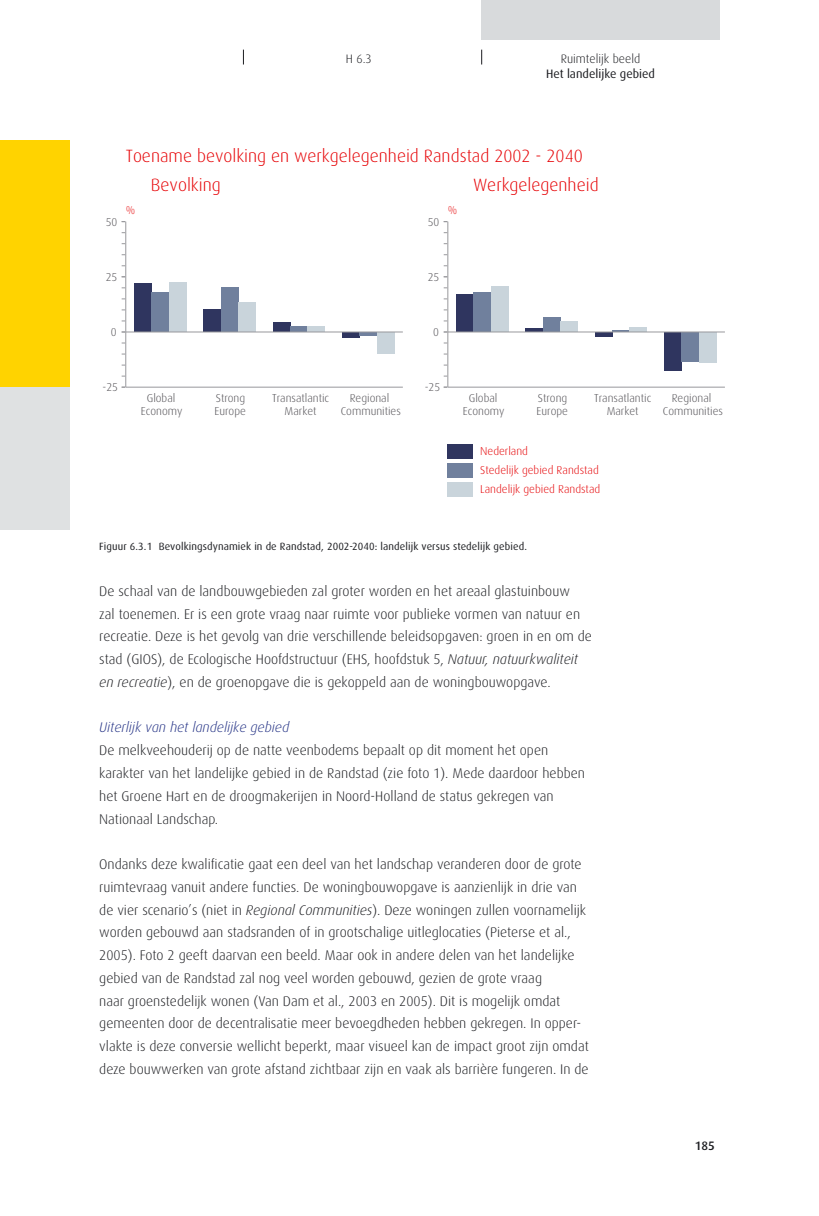
<style>
.page{position:relative;width:819px;height:1216px;background:#fff}
.page>*{position:absolute;margin:0;border:0;box-sizing:border-box;transform-origin:0 0}
.t1{font:300 17.68px "Dax";color:#e60004}
.t2{font:300 14px/22.8px "Dax";color:#1b1c20}
.t3{font:italic 300 14px "Dax";color:#243285}
.t4{font:300 12.25px "Dax";color:#1b1c20}
.t5{font:12.25px "Dax";color:#1b1c20}
.t6{font:500 12.25px "Dax";color:#1b1c20}
.t7{font:300 11.38px/13px "Dax";color:#504e53;text-align:center}
.t8{font:300 11.38px/18.7px "Dax";color:#e60004}
.t9{font:10.5px "Dax";letter-spacing:.01em;color:#1b1c20}
.s1{font-style:italic}
</style>
<div class="page">
<div style="left:481px;top:0;width:238px;height:40px;background:#d8dadc"></div>
<svg style="left:243px;top:50px;width:1px;height:14px"></svg>
<svg style="left:481px;top:50px;width:1px;height:14px"></svg>
<div style="left:448px;top:444px;width:25px;height:15px;background:#2f355f"></div>
<div style="left:448px;top:463px;width:25px;height:15px;background:#70809d"></div>
<div style="left:448px;top:482px;width:25px;height:14px;background:#c9d4db"></div>
<div style="left:134px;top:284px;width:18px;height:48px;background:#2f355f"></div>
<div style="left:204px;top:309px;width:17px;height:23px;background:#2f355f"></div>
<div style="left:273px;top:322px;width:17px;height:10px;background:#2f355f"></div>
<div style="left:342px;top:332px;width:17px;height:6px;background:#2f355f"></div>
<div style="left:152px;top:293px;width:17px;height:39px;background:#70809d"></div>
<div style="left:221px;top:287px;width:17px;height:45px;background:#70809d"></div>
<div style="left:290px;top:326px;width:17px;height:6px;background:#70809d"></div>
<hr style="left:359px;top:332px;width:18px;height:3px;background:#70809d">
<div style="left:169px;top:283px;width:17px;height:49px;background:#c9d4db"></div>
<div style="left:238px;top:303px;width:18px;height:29px;background:#c9d4db"></div>
<div style="left:307px;top:327px;width:18px;height:5px;background:#c9d4db"></div>
<div style="left:377px;top:332px;width:17px;height:21px;background:#c9d4db"></div>
<hr style="left:126px;top:387px;width:277px;height:1px;background:#98989c">
<hr style="left:125px;top:222px;width:1px;height:165px;background:#98989c">
<hr style="left:126px;top:331px;width:277px;height:1px;background:#98989c">
<div style="left:456px;top:294px;width:18px;height:38px;background:#2f355f"></div>
<hr style="left:525px;top:328px;width:18px;height:4px;background:#2f355f">
<svg style="left:595px;top:332px;width:17px;height:4px"></svg>
<div style="left:664px;top:332px;width:17px;height:39px;background:#2f355f"></div>
<div style="left:474px;top:292px;width:17px;height:40px;background:#70809d"></div>
<div style="left:543px;top:317px;width:17px;height:15px;background:#70809d"></div>
<svg style="left:612px;top:330px;width:17px;height:1px"></svg>
<div style="left:681px;top:332px;width:18px;height:29px;background:#70809d"></div>
<div style="left:491px;top:287px;width:17px;height:45px;background:#c9d4db"></div>
<div style="left:560px;top:321px;width:17px;height:11px;background:#c9d4db"></div>
<hr style="left:629px;top:328px;width:18px;height:4px;background:#c9d4db">
<div style="left:699px;top:332px;width:17px;height:30px;background:#c9d4db"></div>
<hr style="left:448px;top:387px;width:277px;height:1px;background:#98989c">
<hr style="left:447px;top:222px;width:1px;height:165px;background:#98989c">
<hr style="left:448px;top:331px;width:277px;height:1px;background:#98989c">
<div style="left:0;top:141px;width:69px;height:265px;background:#ffd300"></div>
<div style="left:0;top:387px;width:69px;height:143px;background:#dfe1e2"></div>
<p class="t4" style="left:346px;top:52px;width:27px">H 6.3</p>
<p class="t4" style="left:560px;top:52px;width:81px">Ruimtelijk beeld</p>
<p class="t5" style="left:546px;top:66px;width:110px">Het landelijke gebied</p>
<p class="t1" style="left:126px;top:146px;width:458px">Toename bevolking en werkgelegenheid Randstad 2002 - 2040</p>
<p class="t1" style="left:151px;top:175px;width:71px">Bevolking</p>
<p class="t1" style="left:473px;top:175px;width:127px">Werkgelegenheid</p>
<p class="t8" style="left:126px;top:201px;width:11px">%</p>
<p class="t8" style="left:448px;top:201px;width:11px">%</p>
<p class="t7" style="left:106px;top:215px;width:13px">50</p>
<p class="t7" style="left:428px;top:215px;width:13px">50</p>
<p class="t7" style="left:106px;top:270px;width:13px">25</p>
<p class="t7" style="left:428px;top:270px;width:13px">25</p>
<p class="t7" style="left:111px;top:326px;width:7px">0</p>
<p class="t7" style="left:433px;top:326px;width:7px">0</p>
<p class="t7" style="left:103px;top:381px;width:17px">-25</p>
<p class="t7" style="left:141px;top:391px;width:43px">Global<br>Economy</p>
<p class="t7" style="left:214px;top:391px;width:33px;text-align:left">Strong<br>Europe</p>
<p class="t7" style="left:272px;top:391px;width:59px">Transatlantic<br>Market</p>
<p class="t7" style="left:341px;top:391px;width:62px">Regional<br>Communities</p>
<p class="t7" style="left:424px;top:381px;width:17px">-25</p>
<p class="t7" style="left:463px;top:391px;width:43px">Global<br>Economy</p>
<p class="t7" style="left:536px;top:391px;width:33px;text-align:left">Strong<br>Europe</p>
<p class="t7" style="left:594px;top:391px;width:59px">Transatlantic<br>Market</p>
<p class="t7" style="left:663px;top:391px;width:62px">Regional<br>Communities</p>
<p class="t8" style="left:480px;top:442px;width:121px">Nederland<br>Stedelijk gebied Randstad<br>Landelijk gebied Randstad</p>
<p class="t9" style="left:99px;top:541px;width:429px">Figuur 6.3.1 Bevolkingsdynamiek in de Randstad, 2002-2040: landelijk versus stedelijk gebied.</p>
<p class="t2" style="left:99px;top:580px;width:494px">De schaal van de landbouwgebieden zal groter worden en het areaal glastuinbouw<br>zal toenemen. Er is een grote vraag naar ruimte voor publieke vormen van natuur en recreatie. Deze is het gevolg van drie verschillende beleidsopgaven: groen in en om de stad (GIOS), de Ecologische Hoofdstructuur (EHS, hoofdstuk 5, <span class="s1">Natuur, natuurkwaliteit en recreatie</span>), en de groenopgave die is gekoppeld aan de woningbouwopgave.</p>
<p class="t3" style="left:99px;top:720px;width:191px">Uiterlijk van het landelijke gebied</p>
<p class="t2" style="left:99px;top:739px;width:487px">De melkveehouderij op de natte veenbodems bepaalt op dit moment het open karakter van het landelijke gebied in de Randstad (zie foto 1). Mede daardoor hebben het Groene Hart en de droogmakerijen in Noord-Holland de status gekregen van Nationaal Landschap.</p>
<p class="t2" style="left:99px;top:853px;width:491px">Ondanks deze kwalificatie gaat een deel van het landschap veranderen door de grote ruimtevraag vanuit andere functies. De woningbouwopgave is aanzienlijk in drie van de vier scenario’s (niet in <span class="s1">Regional Communities</span>). Deze woningen zullen voornamelijk worden gebouwd aan stadsranden of in grootschalige uitleglocaties (Pieterse et al., 2005). Foto 2 geeft daarvan een beeld. Maar ook in andere delen van het landelijke gebied van de Randstad zal nog veel worden gebouwd, gezien de grote vraag<br>naar groenstedelijk wonen (Van Dam et al., 2003 en 2005). Dit is mogelijk omdat gemeenten door de decentralisatie meer bevoegdheden hebben gekregen. In opper&shy;vlakte is deze conversie wellicht beperkt, maar visueel kan de impact groot zijn omdat deze bouwwerken van grote afstand zichtbaar zijn en vaak als barrière fungeren. In de</p>
<p class="t6" style="left:694px;top:1138px;width:14px">185</p>
</div>
